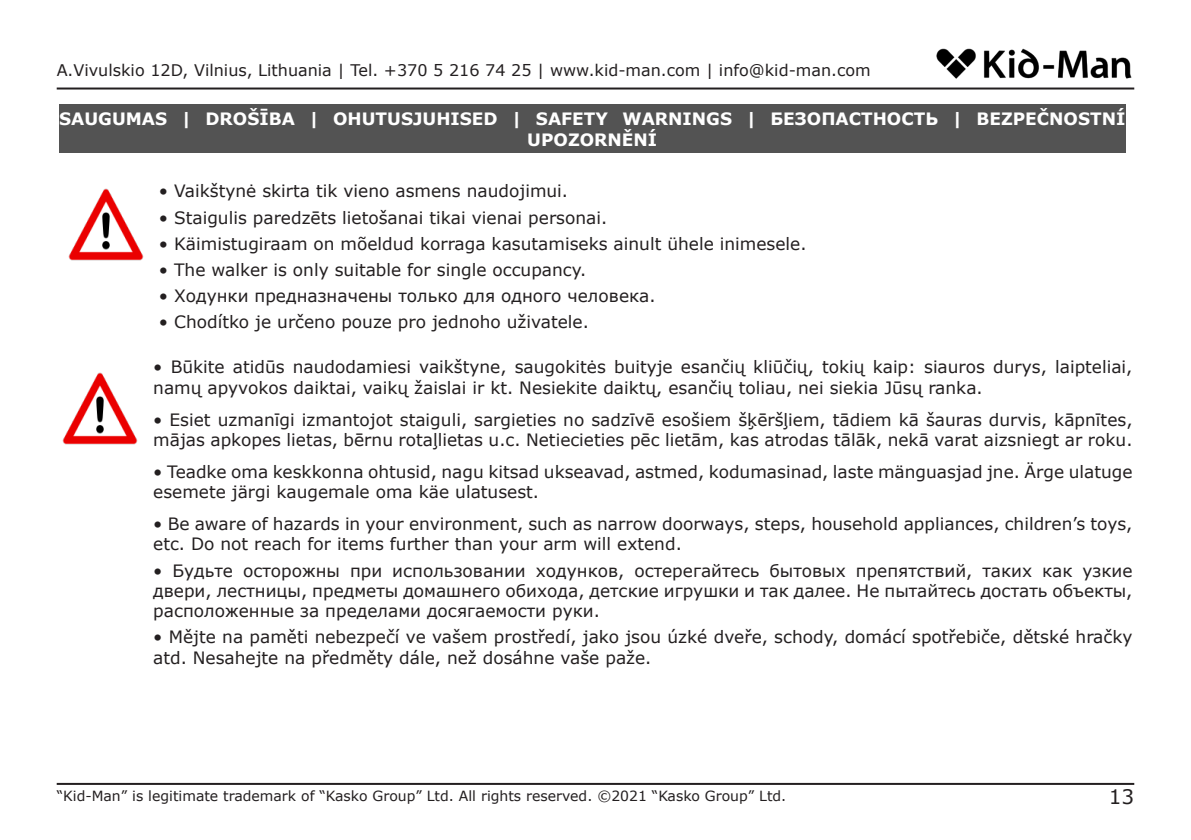
<style>
.page{position:relative;width:1191px;height:840px;background:#fff}
.page>*{position:absolute;margin:0;border:0;box-sizing:border-box;transform-origin:0 0}
.t1{font:20px "Verdana";color:#231f20}
.siftas{font:17px/20.4px "Verdana";color:#231f20}
.pavadinimai{font:700 17px/20.4px "Verdana";color:#fff;text-align:center}
.t2{font:16px "Verdana";color:#231f20}
.t3{font:14px "Verdana";color:#231f20}
</style>
<div class="page">
<hr style="left:57px;top:87px;width:1077px;height:2px;background:#231f20">
<hr style="left:57px;top:782px;width:1077px;height:2px;background:#231f20">
<img style="left:931px;top:48px;width:204px;height:42px">
<div style="left:59px;top:105px;width:1066px;height:48px;background:#535353"></div>
<img style="left:69px;top:188px;width:74px;height:73px">
<img style="left:63px;top:372px;width:75px;height:72px">
<p class="t2" style="left:57px;top:59px;width:815px">A.Vivulskio 12D, Vilnius, Lithuania | Tel. +370 5 216 74 25 | www.kid-man.com | info@kid-man.com</p>
<p class="pavadinimai" style="left:59px;top:108px;width:1067px">SAUGUMAS | DROŠĪBA | OHUTUSJUHISED | SAFETY WARNINGS | БЕЗОПАСТНОСТЬ | BEZPEČNOSTNÍ<br>UPOZORNĚNÍ</p>
<p class="siftas" style="left:159px;top:181px;width:411px">• Vaikštynė skirta tik vieno asmens naudojimui.</p>
<p class="siftas" style="left:159px;top:207px;width:450px">• Staigulis paredzēts lietošanai tikai vienai personai.</p>
<p class="siftas" style="left:159px;top:233px;width:649px">• Käimistugiraam on mõeldud korraga kasutamiseks ainult ühele inimesele.</p>
<p class="siftas" style="left:159px;top:259px;width:429px">• The walker is only suitable for single occupancy.</p>
<p class="siftas" style="left:159px;top:285px;width:498px">• Ходунки предназначены только для одного человека.</p>
<p class="siftas" style="left:159px;top:311px;width:431px">• Chodítko je určeno pouze pro jednoho uživatele.</p>
<p class="siftas" style="left:153px;top:356px;width:980px">• Būkite atidūs naudodamiesi vaikštyne, saugokitės buityje esančių kliūčių, tokių kaip: siauros durys, laipteliai, namų apyvokos daiktai, vaikų žaislai ir kt. Nesiekite daiktų, esančių toliau, nei siekia Jūsų ranka.</p>
<p class="siftas" style="left:153px;top:409px;width:980px">• Esiet uzmanīgi izmantojot staiguli, sargieties no sadzīvē esošiem šķēršļiem, tādiem kā šauras durvis, kāpnītes, mājas apkopes lietas, bērnu rotaļlietas u.c. Netiecieties pēc lietām, kas atrodas tālāk, nekā varat aizsniegt ar roku.</p>
<p class="siftas" style="left:153px;top:461px;width:980px">• Teadke oma keskkonna ohtusid, nagu kitsad ukseavad, astmed, kodumasinad, laste mänguasjad jne. Ärge ulatuge esemete järgi kaugemale oma käe ulatusest.</p>
<p class="siftas" style="left:153px;top:513px;width:980px">• Be aware of hazards in your environment, such as narrow doorways, steps, household appliances, children’s toys, etc. Do not reach for items further than your arm will extend.</p>
<p class="siftas" style="left:153px;top:559px;width:980px;text-align:justify">• Будьте осторожны при использовании ходунков, остерегайтесь бытовых препятствий, таких как узкие двери, лестницы, предметы домашнего обихода, детские игрушки и так далее. Не пытайтесь достать объекты, расположенные за пределами досягаемости руки.</p>
<p class="siftas" style="left:153px;top:626px;width:980px">• Mějte na paměti nebezpečí ve vašem prostředí, jako jsou úzké dveře, schody, domácí spotřebiče, dětské hračky atd. Nesahejte na předměty dále, než dosáhne vaše paže.</p>
<p class="t3" style="left:57px;top:785px;width:731px">“Kid-Man” is legitimate trademark of “Kasko Group” Ltd. All rights reserved. ©2021 “Kasko Group” Ltd.</p>
<p class="t1" style="left:1108px;top:782px;width:27px">13</p>
</div>
